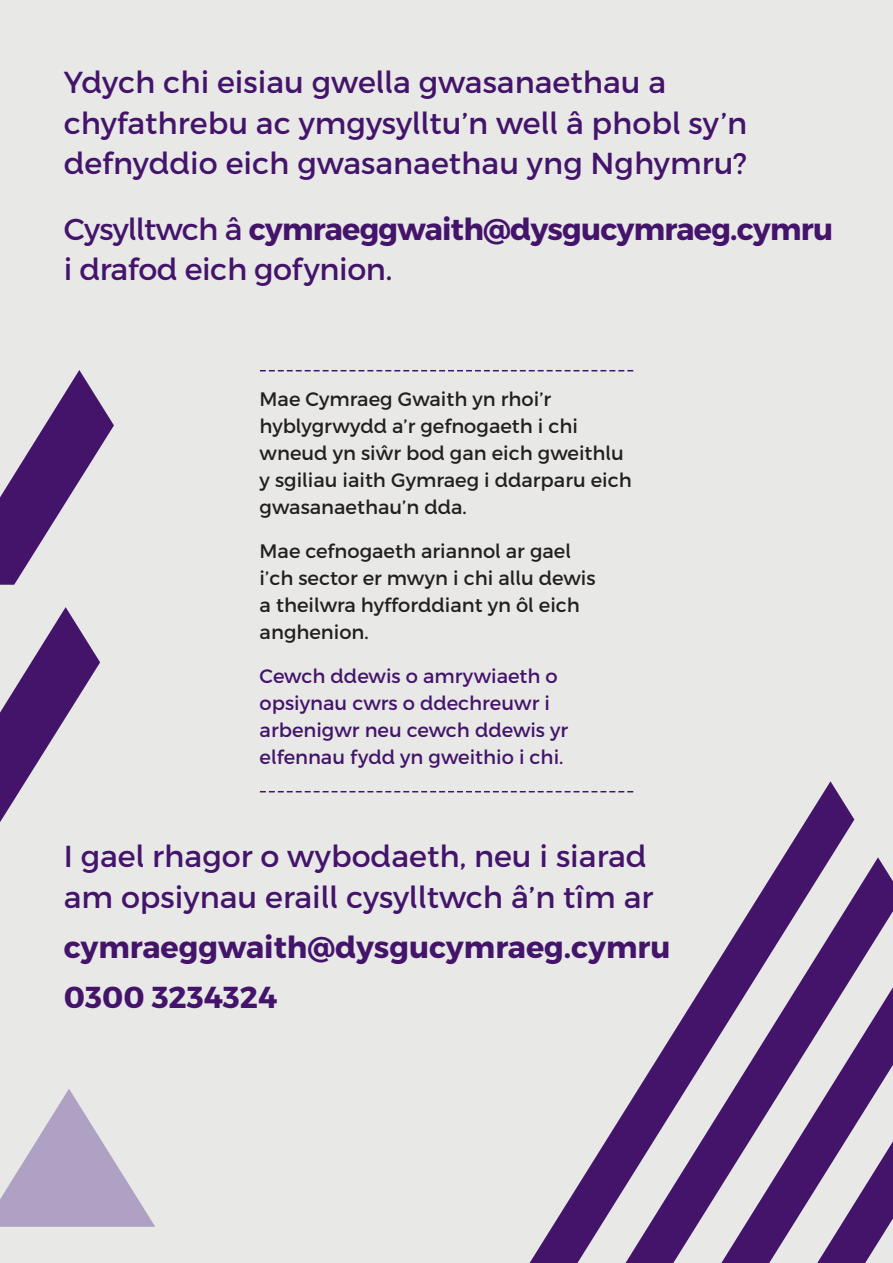
<style>
.page{position:relative;width:893px;height:1263px;background:#e8e9e7}
.page>*{position:absolute;margin:0;border:0;box-sizing:border-box;transform-origin:0 0}
.t1{font:30.3px/40.5px "Cymraeg";color:#44146b}
.t2{font:700 30.3px/40.5px "Cymraeg";letter-spacing:-.025em;color:#44146b}
.t3{font:700 30.3px/49.9px "Cymraeg";color:#44146b}
.t4{font:19.5px/27px "Cymraeg";color:#231f20}
.t5{font:19.5px/27px "Cymraeg";color:#44146b}
.s1{font-weight:400}
</style>
<div class="page">
<svg style="left:530px;top:781px;width:324px;height:482px"></svg>
<svg style="left:625px;top:857px;width:268px;height:406px"></svg>
<svg style="left:817px;top:1141px;width:76px;height:122px"></svg>
<svg style="left:260px;top:370px;width:373px;height:1px"></svg>
<svg style="left:260px;top:791px;width:373px;height:1px"></svg>
<svg style="left:0;top:1089px;width:155px;height:138px"></svg>
<svg style="left:0;top:370px;width:114px;height:215px"></svg>
<svg style="left:0;top:607px;width:100px;height:215px"></svg>
<h1 class="t1" style="left:64px;top:62px;width:685px">Ydych chi eisiau gwella gwasanaethau a chyfathrebu ac ymgysylltu’n well â phobl sy’n defnyddio eich gwasanaethau yng Nghymru?</h1>
<h1 class="t2" style="left:64px;top:209px;width:771px"><span class="s1">Cysylltwch â</span> cymraeggwaith@dysgucymraeg.cymru <span class="s1">i drafod eich gofynion.</span></h1>
<p class="t4" style="left:260px;top:385px;width:374px">Mae Cymraeg Gwaith yn rhoi’r hyblygrwydd a’r gefnogaeth i chi wneud yn siŵr bod gan eich gweithlu y sgiliau iaith Gymraeg i ddarparu eich gwasanaethau’n dda.</p>
<p class="t4" style="left:260px;top:537px;width:337px">Mae cefnogaeth ariannol ar gael i’ch sector er mwyn i chi allu dewis a theilwra hyfforddiant yn ôl eich anghenion.</p>
<p class="t5" style="left:260px;top:662px;width:310px">Cewch ddewis o amrywiaeth o opsiynau cwrs o ddechreuwr i arbenigwr neu cewch ddewis yr elfennau fydd yn gweithio i chi.</p>
<h1 class="t1" style="left:64px;top:836px;width:591px">I gael rhagor o wybodaeth, neu i siarad am opsiynau eraill cysylltwch â’n tîm ar</h1>
<h1 class="t3" style="left:64px;top:922px;width:608px">cymraeggwaith@dysgucymraeg.cymru<br>0300 3234324</h1>
</div>
